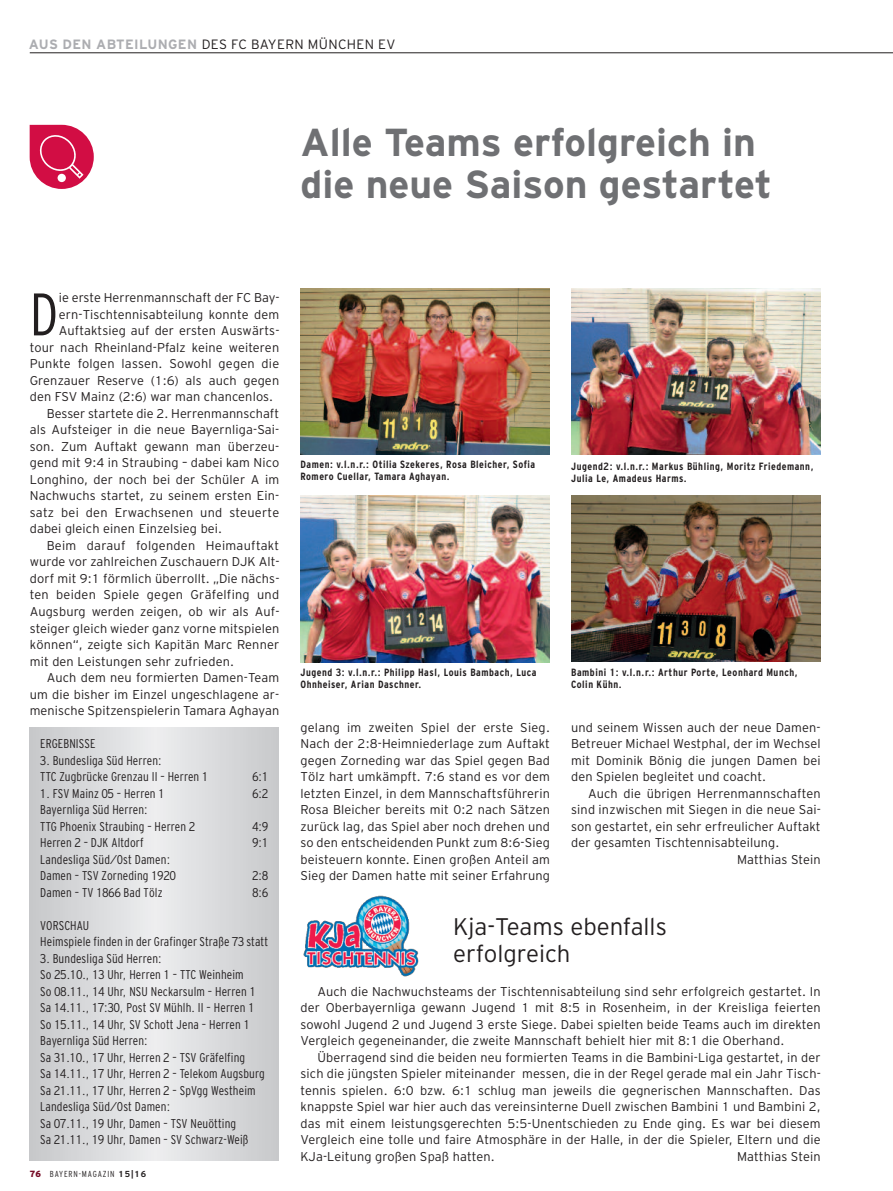
<style>
.page{position:relative;width:893px;height:1191px;background:#fff}
.page>*{position:absolute;margin:0;border:0;box-sizing:border-box;transform-origin:0 0}
.t1{font:300 condensed 59.85px "FCB Interstate";color:#231f20}
.t2{font:700 39px/42px "FCB Interstate";color:#6f7073}
.t3{font:300 24px/27px "FCB Interstate";color:#231f20}
.t4{font:300 13.5px "FCB Interstate";letter-spacing:.025em;color:#231f20}
.t5{font:300 12.75px/16.5px "FCB Interstate";letter-spacing:.01em;color:#231f20;text-align:justify}
.t6{font:300 condensed 12.75px/16.5px "FCB Interstate";letter-spacing:.01em;color:#231f20}
.t7{font:700 condensed 10.5px/12px "FCB Interstate";letter-spacing:.05em;color:#231f20}
.t8{font:300 condensed 8.7px "FCB Interstate";letter-spacing:.1em;color:#231f20}
.s1{font-weight:700;color:#acadb1}
.s2{font-weight:900;font-stretch:normal;font-size:9px;color:#770e28}
.s3{font-weight:700;font-stretch:normal}
</style>
<div class="page">
<hr style="left:30px;top:52px;width:863px;height:1px;background:#231f20">
<svg style="left:30px;top:727px;width:249px;height:433px;background:#d9dadc"></svg>
<img style="left:572px;top:496px;width:249px;height:166px">
<img style="left:300px;top:288px;width:250px;height:167px">
<img style="left:571px;top:288px;width:250px;height:167px">
<img style="left:300px;top:496px;width:250px;height:166px">
<img style="left:303px;top:895px;width:116px;height:82px">
<svg style="left:30px;top:125px;width:64px;height:64px"></svg>
<div style="left:58px;top:174px;width:8px;height:8px;background:#fff;border-radius:50%"></div>
<p class="t4" style="left:29px;top:37px;width:368px"><span class="s1">AUS DEN ABTEILUNGEN</span> DES FC BAYERN MÜNCHEN EV</p>
<h2 class="t2" style="left:300px;top:121px;width:473px">Alle Teams erfolgreich in die neue Saison gestartet</h2>
<h1 class="t1" style="left:30px;top:280px;width:30px">D</h1>
<p class="t5" style="left:59px;top:290px;width:222px">ie erste Herrenmannschaft der FC Bay-</p>
<p class="t5" style="left:59px;top:306px;width:222px">ern-Tischtennisabteilung konnte dem</p>
<p class="t5" style="left:59px;top:323px;width:222px">Auftaktsieg auf der ersten Auswärts-</p>
<p class="t5" style="left:30px;top:339px;width:251px">tour nach Rheinland-Pfalz keine weiteren</p>
<p class="t5" style="left:30px;top:356px;width:251px">Punkte folgen lassen. Sowohl gegen die</p>
<p class="t5" style="left:30px;top:372px;width:251px">Grenzauer Reserve (1:6) als auch gegen</p>
<p class="t5" style="left:30px;top:389px;width:245px">den FSV Mainz (2:6) war man chancenlos.</p>
<p class="t5" style="left:47px;top:405px;width:234px">Besser startete die 2. Herrenmannschaft</p>
<p class="t5" style="left:30px;top:422px;width:251px">als Aufsteiger in die neue Bayernliga-Sai-</p>
<p class="t5" style="left:30px;top:438px;width:251px">son. Zum Auftakt gewann man überzeu-</p>
<p class="t5" style="left:30px;top:455px;width:251px">gend mit 9:4 in Straubing – dabei kam Nico</p>
<p class="t5" style="left:30px;top:471px;width:251px">Longhino, der noch bei der Schüler A im</p>
<p class="t5" style="left:30px;top:488px;width:251px">Nachwuchs startet, zu seinem ersten Ein-</p>
<p class="t5" style="left:30px;top:504px;width:251px">satz bei den Erwachsenen und steuerte</p>
<p class="t5" style="left:30px;top:521px;width:194px">dabei gleich einen Einzelsieg bei.</p>
<p class="t5" style="left:47px;top:537px;width:234px">Beim darauf folgenden Heimauftakt</p>
<p class="t5" style="left:30px;top:554px;width:251px">wurde vor zahlreichen Zuschauern DJK Alt-</p>
<p class="t5" style="left:30px;top:570px;width:251px">dorf mit 9:1 förmlich überrollt. „Die nächs-</p>
<p class="t5" style="left:30px;top:587px;width:251px">ten beiden Spiele gegen Gräfelfing und</p>
<p class="t5" style="left:30px;top:603px;width:251px">Augsburg werden zeigen, ob wir als Auf-</p>
<p class="t5" style="left:30px;top:620px;width:251px">steiger gleich wieder ganz vorne mitspielen</p>
<p class="t5" style="left:30px;top:636px;width:251px">können“, zeigte sich Kapitän Marc Renner</p>
<p class="t5" style="left:30px;top:653px;width:206px">mit den Leistungen sehr zufrieden.</p>
<p class="t5" style="left:47px;top:669px;width:234px">Auch dem neu formierten Damen-Team</p>
<p class="t5" style="left:30px;top:686px;width:251px">um die bisher im Einzel ungeschlagene ar-</p>
<p class="t5" style="left:30px;top:702px;width:251px">menische Spitzenspielerin Tamara Aghayan</p>
<p class="t6" style="left:40px;top:735px;width:57px">ERGEBNISSE</p>
<p class="t6" style="left:40px;top:752px;width:169px">3. Bundesliga Süd Herren:<br>TTC Zugbrücke Grenzau II – Herren 1</p>
<p class="t6" style="left:252px;top:768px;width:17px">6:1</p>
<p class="t6" style="left:40px;top:785px;width:126px">1. FSV Mainz 05 – Herren 1</p>
<p class="t6" style="left:252px;top:785px;width:17px">6:2</p>
<p class="t6" style="left:40px;top:801px;width:156px">Bayernliga Süd Herren:<br>TTG Phoenix Straubing – Herren 2</p>
<p class="t6" style="left:252px;top:818px;width:17px">4:9</p>
<p class="t6" style="left:40px;top:834px;width:105px">Herren 2 – DJK Altdorf</p>
<p class="t6" style="left:252px;top:834px;width:17px">9:1</p>
<p class="t6" style="left:40px;top:851px;width:137px">Landesliga Süd/Ost Damen:<br>Damen – TSV Zorneding 1920</p>
<p class="t6" style="left:252px;top:867px;width:17px">2:8</p>
<p class="t6" style="left:40px;top:884px;width:124px">Damen – TV 1866 Bad Tölz</p>
<p class="t6" style="left:252px;top:884px;width:17px">8:6</p>
<p class="t6" style="left:40px;top:917px;width:229px">VORSCHAU<br>Heimspiele finden in der Grafinger Straße 73 statt</p>
<p class="t6" style="left:40px;top:950px;width:226px">3. Bundesliga Süd Herren:<br>So 25.10., 13 Uhr, Herren 1 – TTC Weinheim<br>So 08.11., 14 Uhr, NSU Neckarsulm – Herren 1<br>Sa 14.11., 17:30, Post SV Mühlh. II – Herren 1<br>So 15.11., 14 Uhr, SV Schott Jena – Herren 1<br>Bayernliga Süd Herren:<br>Sa 31.10., 17 Uhr, Herren 2 – TSV Gräfelfing<br>Sa 14.11., 17 Uhr, Herren 2 – Telekom Augsburg Sa 21.11., 17 Uhr, Herren 2 – SpVgg Westheim Landesliga Süd/Ost Damen:<br>Sa 07.11., 19 Uhr, Damen – TSV Neuötting<br>Sa 21.11., 19 Uhr, Damen – SV Schwarz-Weiß</p>
<p class="t8" style="left:30px;top:1168px;width:118px"><span class="s2">76</span> BAYERN-MAGAZIN <span class="s3">15|16</span></p>
<p class="t7" style="left:300px;top:459px;width:236px">Damen: v.l.n.r.: Otilia Szekeres, Rosa Bleicher, Sofia<br>Romero Cuellar, Tamara Aghayan.</p>
<p class="t7" style="left:571px;top:460px;width:244px">Jugend2: v.l.n.r.: Markus Bühling, Moritz Friedemann,<br>Julia Le, Amadeus Harms.</p>
<p class="t7" style="left:300px;top:666px;width:238px">Jugend 3: v.l.n.r.: Philipp Hasl, Louis Bambach, Luca<br>Ohnheiser, Arian Daschner.</p>
<p class="t5" style="left:300px;top:719px;width:251px">gelang im zweiten Spiel der erste Sieg.<br>Nach der 2:8-Heimniederlage zum Auftakt gegen Zorneding war das Spiel gegen Bad Tölz hart umkämpft. 7:6 stand es vor dem letzten Einzel, in dem Mannschaftsführerin Rosa Bleicher bereits mit 0:2 nach Sätzen zurück lag, das Spiel aber noch drehen und so den entscheidenden Punkt zum 8:6-Sieg beisteuern konnte. Einen großen Anteil am Sieg der Damen hatte mit seiner Erfahrung</p>
<p class="t7" style="left:571px;top:666px;width:228px">Bambini 1: v.l.n.r.: Arthur Porte, Leonhard Munch,<br>Colin Kühn.</p>
<p class="t5" style="left:571px;top:719px;width:251px">und seinem Wissen auch der neue Damen-Betreuer Michael Westphal, der im Wechsel mit Dominik Bönig die jungen Damen bei den Spielen begleitet und coacht.</p>
<p class="t5" style="left:588px;top:785px;width:234px">Auch die übrigen Herrenmannschaften</p>
<p class="t5" style="left:571px;top:801px;width:251px">sind inzwischen mit Siegen in die neue Sai-</p>
<p class="t5" style="left:571px;top:818px;width:251px">son gestartet, ein sehr erfreulicher Auftakt</p>
<p class="t5" style="left:571px;top:834px;width:210px">der gesamten Tischtennisabteilung.</p>
<p class="t5" style="left:737px;top:851px;width:85px">Matthias Stein</p>
<h3 class="t3" style="left:453px;top:913px;width:215px">Kja-Teams ebenfalls erfolgreich</h3>
<p class="t5" style="left:300px;top:983px;width:522px;text-indent:17px">Auch die Nachwuchsteams der Tischtennisabteilung sind sehr erfolgreich gestartet. In der Oberbayernliga gewann Jugend 1 mit 8:5 in Rosenheim, in der Kreisliga feierten sowohl Jugend 2 und Jugend 3 erste Siege. Dabei spielten beide Teams auch im direkten Vergleich gegeneinander, die zweite Mannschaft behielt hier mit 8:1 die Oberhand.</p>
<p class="t5" style="left:300px;top:1049px;width:522px;text-indent:17px">Überragend sind die beiden neu formierten Teams in die Bambini-Liga gestartet, in der sich die jüngsten Spieler miteinander messen, die in der Regel gerade mal ein Jahr Tisch&shy;tennis spielen. 6:0 bzw. 6:1 schlug man jeweils die gegnerischen Mannschaften. Das knappste Spiel war hier auch das vereinsinterne Duell zwischen Bambini 1 und Bambini 2, das mit einem leistungsgerechten 5:5-Unentschieden zu Ende ging. Es war bei diesem Vergleich eine tolle und faire Atmosphäre in der Halle, in der die Spieler, Eltern und die KJa-Leitung großen Spaß hatten.</p>
<p class="t5" style="left:737px;top:1148px;width:85px">Matthias Stein</p>
</div>
